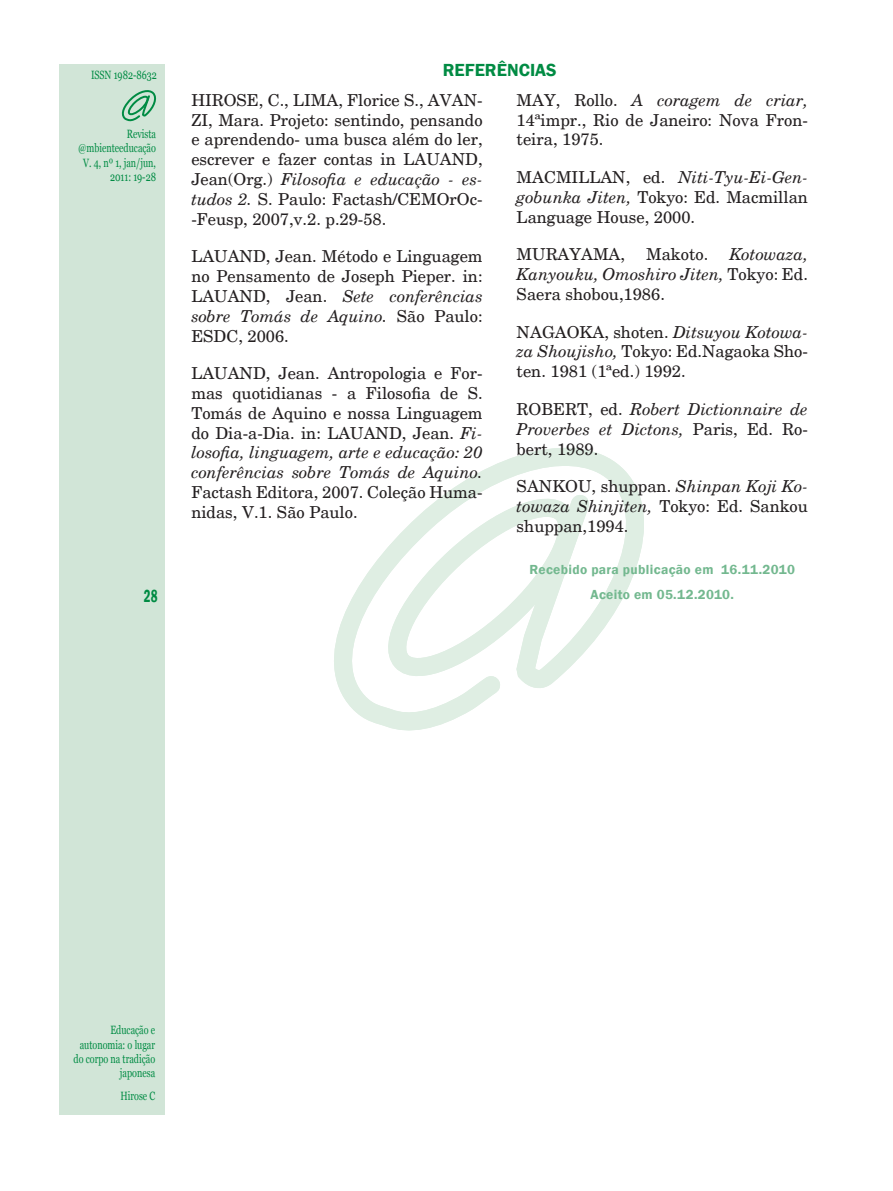
<style>
.page{position:relative;width:893px;height:1191px;background:#fff}
.page>*{position:absolute;margin:0;border:0;box-sizing:border-box;transform-origin:0 0}
.titulo_02{font:600 18px "Franklin Gothic";color:#008b43}
.t1{font:600 condensed 18px "Franklin Gothic";color:#008b43;scale:.75 1}
.biblio{font:16.5px/19.8px "New Century Schlbk";color:#231f20;text-align:justify}
.biblio-2{font:italic 16.5px/19.8px "New Century Schlbk";color:#231f20;text-align:justify}
.recebido_em{font:600 13.5px "Franklin Gothic";letter-spacing:.025em;color:#73b88f}
.t2{font:12px/14.4px "Georgia";color:#008b43;text-align:right;scale:.75 1}
.s1{font-style:italic}
.s2{font-style:normal}
</style>
<div class="page">
<div style="left:60px;top:64px;width:105px;height:1050px;background:#d1e5d7"></div>
<svg style="left:334px;top:447px;width:310px;height:284px"></svg>
<svg style="left:121px;top:90px;width:35px;height:32px"></svg>
<p class="t2" style="left:91px;top:67px;width:89px">ISSN 1982-8632</p>
<p class="t2" style="left:78px;top:126px;width:105px">Revista @mbienteeducação<br>V. 4, nº 1, jan/jun,<br>2011: 19-28</p>
<p class="t1" style="left:144px;top:583px;width:20px">28</p>
<p class="titulo_02" style="left:443px;top:59px;width:115px">REFERÊNCIAS</p>
<p class="biblio" style="left:517px;top:90px;width:293px">MAY, Rollo. <span class="s1">A coragem de criar, </span>14ªimpr., Rio de Janeiro: Nova Fron&shy;teira, 1975.</p>
<p class="biblio" style="left:517px;top:167px;width:293px">MACMILLAN, ed. <span class="s1">Niti-Tyu-Ei-Gen&shy;gobunka Jiten,</span> Tokyo: Ed. Macmillan Language House, 2000.</p>
<p class="biblio" style="left:517px;top:245px;width:110px">MURAYAMA,</p>
<p class="biblio" style="left:646px;top:245px;width:64px">Makoto.</p>
<p class="biblio" style="left:191px;top:90px;width:293px">HIROSE, C., LIMA, Florice S., AVAN-ZI, Mara. Projeto: sentindo, pensando e aprendendo- uma busca além do ler, escrever e fazer contas in LAUAND, Jean(Org.) <span class="s1">Filosofia e educação - es&shy;tudos 2.</span> S. Paulo: Factash/CEMOrOc--Feusp, 2007,v.2. p.29-58.</p>
<p class="biblio" style="left:191px;top:247px;width:293px">LAUAND, Jean. Método e Linguagem no Pensamento de Joseph Pieper. in:<br>LAUAND, Jean. <span class="s1">Sete conferências sobre Tomás de Aquino.</span> São Paulo:<br>ESDC, 2006.</p>
<p class="biblio" style="left:191px;top:363px;width:293px">LAUAND, Jean. Antropologia e For&shy;mas quotidianas - a Filosofia de S.<br>Tomás de Aquino e nossa Linguagem do Dia-a-Dia. in: LAUAND, Jean. <span class="s1">Fi&shy;losofia, linguagem, arte e educação: 20 conferências sobre Tomás de Aquino.<br></span>Factash Editora, 2007. Coleção Huma&shy;nidas, V.1. São Paulo.</p>
<p class="biblio-2" style="left:517px;top:245px;width:293px;text-indent:213px">Kotowaza, Kanyouku, Omoshiro Jiten, <span class="s2">Tokyo: Ed.<br>Saera shobou,1986.</span></p>
<p class="biblio" style="left:517px;top:322px;width:293px">NAGAOKA, shoten. <span class="s1">Ditsuyou Kotowa&shy;za Shoujisho,</span> Tokyo: Ed.Nagaoka Sho&shy;ten. 1981 (1ªed.) 1992.</p>
<p class="biblio-2" style="left:517px;top:399px;width:293px"><span class="s2">ROBERT, ed.</span> Robert Dictionnaire de Proverbes et Dictons, <span class="s2">Paris, Ed. Ro&shy;bert, 1989.</span></p>
<p class="biblio" style="left:517px;top:476px;width:293px">SANKOU, shuppan. <span class="s1">Shinpan Koji Ko&shy;towaza Shinjiten,</span> Tokyo: Ed. Sankou shuppan,1994.</p>
<p class="recebido_em" style="left:529px;top:561px;width:267px">Recebido para publicação em 16.11.2010</p>
<p class="recebido_em" style="left:591px;top:586px;width:145px">Aceito em 05.12.2010.</p>
<p class="t2" style="left:74px;top:1023px;width:110px">Educação e autonomia: o lugar do corpo na tradição japonesa</p>
<p class="t2" style="left:121px;top:1089px;width:48px">Hirose C</p>
</div>
